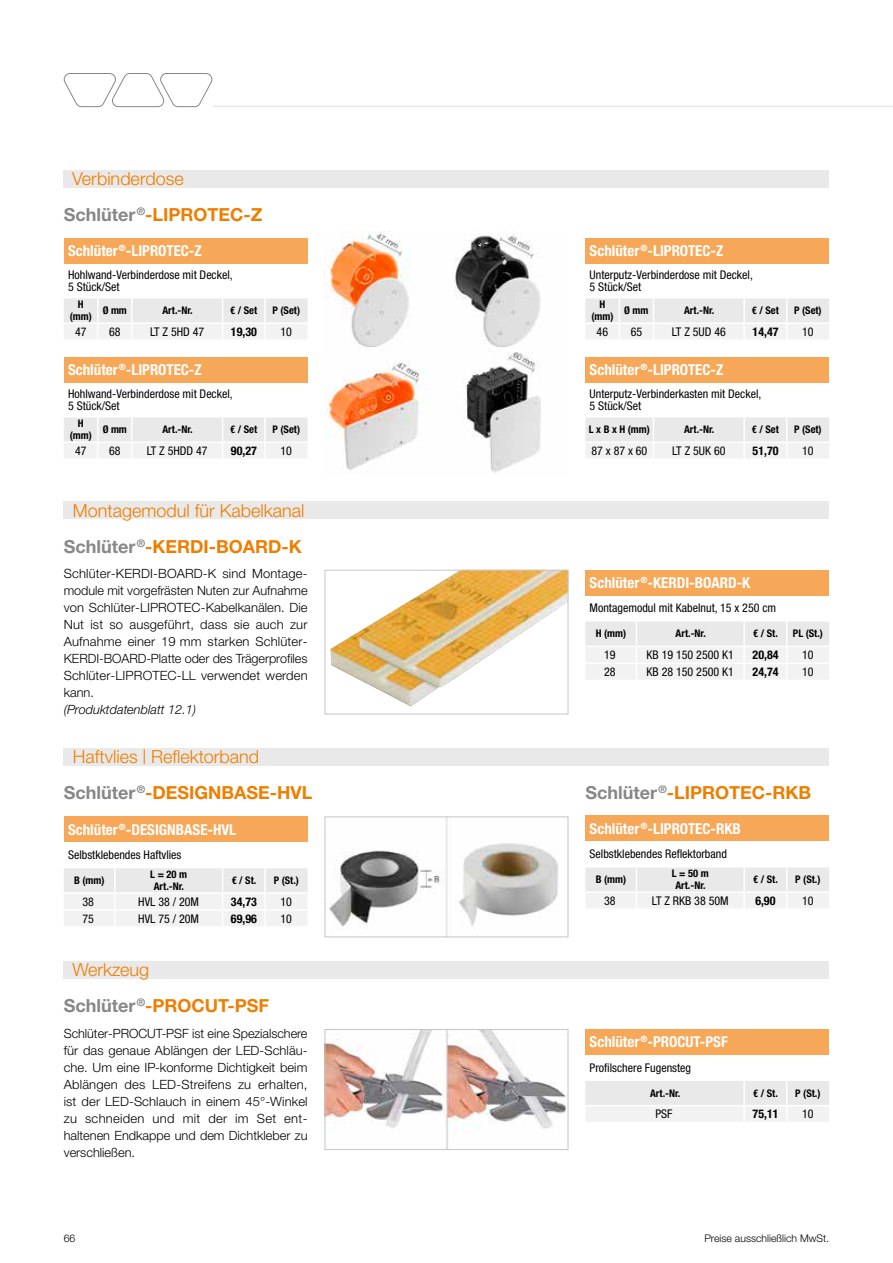
<style>
.page{position:relative;width:893px;height:1263px;background:#fff}
.page>*{position:absolute;margin:0;border:0;box-sizing:border-box;transform-origin:0 0}
.t1{font:700 18px "Helvetica Neue LTW1 G";color:#ef7d00}
.t2{font:300 18px "Helvetica Neue LTW1 G";color:#ef7d00}
.t3{font:700 condensed 15px "Helvetica Neue LTW1 G";color:#fff}
.t4{font:300 12.75px/17px "Helvetica Neue LTW1 G";color:#000;text-align:justify}
.t5{font:italic 300 12.75px "Helvetica Neue LTW1 G";color:#000}
.t6{font:condensed 12px/12.8px "Helvetica Neue LTW1 G";color:#000}
.t7{font:700 condensed 12px "Helvetica Neue LTW1 G";color:#000}
.t8{font:condensed 12px "Helvetica Neue LTW1 G";letter-spacing:.24em;color:#000}
.t9{font:700 condensed 10.5px/12px "Helvetica Neue LTW1 G";color:#000;text-align:center}
.t10{font:300 10.5px "Helvetica Neue LTW1 G";color:#000}
.s1{color:#878787}
.s2{font-weight:400;font-size:15px}
</style>
<div class="page">
<svg style="left:64px;top:73px;width:148px;height:34px"></svg>
<hr style="left:213px;top:106px;width:680px;height:1px;background:#e9e9e9">
<div style="left:64px;top:238px;width:244px;height:26px;background:#f6a758"></div>
<svg style="left:64px;top:298px;width:244px;height:41px"></svg>
<div style="left:585px;top:238px;width:244px;height:26px;background:#f6a758"></div>
<svg style="left:585px;top:298px;width:244px;height:41px"></svg>
<div style="left:64px;top:357px;width:244px;height:26px;background:#f6a758"></div>
<svg style="left:64px;top:417px;width:244px;height:41px"></svg>
<div style="left:585px;top:357px;width:244px;height:26px;background:#f6a758"></div>
<svg style="left:585px;top:417px;width:244px;height:41px"></svg>
<img style="left:325px;top:231px;width:216px;height:242px">
<div style="left:64px;top:170px;width:765px;height:17px;background:#e9e9e9"></div>
<div style="left:585px;top:570px;width:244px;height:25px;background:#f6a758"></div>
<svg style="left:585px;top:622px;width:244px;height:57px"></svg>
<img style="left:330px;top:572px;width:236px;height:134px">
<div style="left:325px;top:570px;width:243px;height:144px;border:1px solid #c6c6c6"></div>
<div style="left:64px;top:502px;width:765px;height:17px;background:#e9e9e9"></div>
<div style="left:64px;top:816px;width:244px;height:26px;background:#f6a758"></div>
<svg style="left:64px;top:868px;width:244px;height:58px"></svg>
<div style="left:585px;top:816px;width:244px;height:25px;background:#f6a758"></div>
<svg style="left:585px;top:867px;width:244px;height:41px"></svg>
<img style="left:329px;top:818px;width:229px;height:117px">
<div style="left:325px;top:816px;width:243px;height:121px;border:1px solid #c6c6c6"></div>
<div style="left:64px;top:748px;width:765px;height:17px;background:#e9e9e9"></div>
<div style="left:585px;top:1029px;width:244px;height:25px;background:#f6a758"></div>
<svg style="left:585px;top:1081px;width:244px;height:41px"></svg>
<img style="left:327px;top:1031px;width:239px;height:117px">
<div style="left:325px;top:1029px;width:243px;height:121px;border:1px solid #c6c6c6"></div>
<div style="left:64px;top:961px;width:765px;height:17px;background:#e9e9e9"></div>
<h1 class="t2" style="left:72px;top:168px;width:113px">Verbinderdose</h1>
<h1 class="t1" style="left:64px;top:204px;width:200px"><span class="s1">Schlüter</span> <sup>®</sup>-LIPROTEC-Z</h1>
<p class="t3" style="left:68px;top:242px;width:135px">Schlüter <sup>®</sup>-LIPROTEC-Z</p>
<p class="t6" style="left:68px;top:268px;width:166px">Hohlwand-Verbinderdose mit Deckel,<br>5 Stück/Set</p>
<p class="t9" style="left:70px;top:298px;width:24px">H (mm)</p>
<p class="t9" style="left:103px;top:304px;width:26px">Ø mm</p>
<p class="t9" style="left:162px;top:304px;width:32px">Art.-Nr.</p>
<p class="t9" style="left:230px;top:304px;width:28px">€ / Set</p>
<p class="t9" style="left:272px;top:304px;width:29px">P (Set)</p>
<p class="t6" style="left:75px;top:325px;width:13px">47</p>
<p class="t6" style="left:109px;top:325px;width:13px">68</p>
<p class="t6" style="left:150px;top:325px;width:56px">LT Z 5HD 47</p>
<p class="t7" style="left:231px;top:324px;width:27px">19,30</p>
<p class="t6" style="left:281px;top:325px;width:13px">10</p>
<p class="t3" style="left:68px;top:361px;width:135px">Schlüter <sup>®</sup>-LIPROTEC-Z</p>
<p class="t6" style="left:68px;top:387px;width:166px">Hohlwand-Verbinderdose mit Deckel,<br>5 Stück/Set</p>
<p class="t9" style="left:70px;top:418px;width:24px">H (mm)</p>
<p class="t9" style="left:103px;top:424px;width:26px">Ø mm</p>
<p class="t9" style="left:162px;top:424px;width:32px">Art.-Nr.</p>
<p class="t9" style="left:230px;top:424px;width:28px">€ / Set</p>
<p class="t9" style="left:272px;top:424px;width:29px">P (Set)</p>
<p class="t6" style="left:75px;top:444px;width:13px">47</p>
<p class="t6" style="left:109px;top:444px;width:13px">68</p>
<p class="t6" style="left:147px;top:444px;width:63px">LT Z 5HDD 47</p>
<p class="t7" style="left:231px;top:444px;width:27px">90,27</p>
<p class="t6" style="left:281px;top:444px;width:13px">10</p>
<h1 class="t2" style="left:73px;top:499px;width:233px">Montagemodul für Kabelkanal</h1>
<h1 class="t1" style="left:64px;top:535px;width:240px"><span class="s1">Schlüter</span> <sup>®</sup>-KERDI-BOARD-K</h1>
<p class="t4" style="left:64px;top:565px;width:245px">Schlüter-KERDI-BOARD-K sind Montage&shy;module mit vorgefrästen Nuten zur Aufnahme von Schlüter-LIPROTEC-Kabelkanälen. Die Nut ist so ausgeführt, dass sie auch zur Aufnahme einer 19 mm starken Schlüter-KERDI-BOARD-Platte oder des Trägerprofiles Schlüter-LIPROTEC-LL verwendet werden kann.</p>
<p class="t5" style="left:64px;top:702px;width:134px">(Produktdatenblatt 12.1)</p>
<h1 class="t2" style="left:73px;top:746px;width:188px">Haftvlies <span class="s2">|</span> Reflektorband</h1>
<h1 class="t1" style="left:64px;top:782px;width:250px"><span class="s1">Schlüter</span> <sup>®</sup>-DESIGNBASE-HVL</h1>
<p class="t3" style="left:68px;top:820px;width:170px">Schlüter <sup>®</sup>-DESIGNBASE-HVL</p>
<p class="t6" style="left:68px;top:848px;width:115px">Selbstklebendes Haftvlies</p>
<p class="t9" style="left:74px;top:874px;width:32px">B (mm)</p>
<p class="t9" style="left:150px;top:868px;width:38px">L=20m<br>Art.-Nr.</p>
<p class="t9" style="left:232px;top:874px;width:26px">€ / St.</p>
<p class="t9" style="left:274px;top:874px;width:27px">P (St.)</p>
<p class="t6" style="left:82px;top:895px;width:13px">38</p>
<p class="t6" style="left:138px;top:895px;width:62px">HVL 38 / 20M</p>
<p class="t7" style="left:231px;top:894px;width:27px">34,73</p>
<p class="t6" style="left:281px;top:895px;width:13px">10</p>
<p class="t6" style="left:82px;top:912px;width:13px">75</p>
<p class="t6" style="left:138px;top:912px;width:62px">HVL 75 / 20M</p>
<p class="t7" style="left:231px;top:911px;width:27px">69,96</p>
<p class="t6" style="left:281px;top:912px;width:13px">10</p>
<h1 class="t2" style="left:72px;top:958px;width:78px">Werkzeug</h1>
<h1 class="t1" style="left:64px;top:994px;width:207px"><span class="s1">Schlüter</span> <sup>®</sup>-PROCUT-PSF</h1>
<p class="t4" style="left:64px;top:1024px;width:245px">Schlüter-PROCUT-PSF ist eine Spezialschere für das genaue Ablängen der LED-Schläu&shy;che. Um eine IP-konforme Dichtigkeit beim Ablängen des LED-Streifens zu erhalten, ist der LED-Schlauch in einem 45°-Winkel zu schneiden und mit der im Set ent&shy;haltenen Endkappe und dem Dichtkleber zu verschließen.</p>
<p class="t10" style="left:64px;top:1231px;width:13px">66</p>
<p class="t3" style="left:590px;top:242px;width:135px">Schlüter <sup>®</sup>-LIPROTEC-Z</p>
<p class="t6" style="left:590px;top:268px;width:165px">Unterputz-Verbinderdose mit Deckel,<br>5 Stück/Set</p>
<p class="t9" style="left:591px;top:298px;width:24px">H (mm)</p>
<p class="t9" style="left:624px;top:304px;width:26px">Ø mm</p>
<p class="t9" style="left:684px;top:304px;width:32px">Art.-Nr.</p>
<p class="t9" style="left:752px;top:304px;width:28px">€ / Set</p>
<p class="t9" style="left:794px;top:304px;width:29px">P (Set)</p>
<p class="t6" style="left:597px;top:325px;width:13px">46</p>
<p class="t6" style="left:631px;top:325px;width:13px">65</p>
<p class="t6" style="left:672px;top:325px;width:56px">LT Z 5UD 46</p>
<p class="t7" style="left:753px;top:324px;width:27px">14,47</p>
<p class="t6" style="left:802px;top:325px;width:13px">10</p>
<p class="t3" style="left:590px;top:361px;width:135px">Schlüter <sup>®</sup>-LIPROTEC-Z</p>
<p class="t6" style="left:590px;top:387px;width:173px">Unterputz-Verbinderkasten mit Deckel,<br>5 Stück/Set</p>
<p class="t9" style="left:589px;top:424px;width:62px">LxBxH (mm)</p>
<p class="t9" style="left:684px;top:424px;width:32px">Art.-Nr.</p>
<p class="t9" style="left:752px;top:424px;width:28px">€ / Set</p>
<p class="t9" style="left:794px;top:424px;width:29px">P (Set)</p>
<p class="t8" style="left:591px;top:444px;width:57px">87x87x60</p>
<p class="t6" style="left:672px;top:444px;width:55px">LT Z 5UK 60</p>
<p class="t7" style="left:753px;top:444px;width:27px">51,70</p>
<p class="t6" style="left:802px;top:444px;width:13px">10</p>
<p class="t3" style="left:590px;top:574px;width:162px">Schlüter <sup>®</sup>-KERDI-BOARD-K</p>
<p class="t6" style="left:590px;top:602px;width:188px">Montagemodul mit Kabelnut, 15 x 250 cm</p>
<p class="t9" style="left:596px;top:628px;width:32px">H (mm)</p>
<p class="t9" style="left:675px;top:628px;width:32px">Art.-Nr.</p>
<p class="t9" style="left:753px;top:628px;width:26px">€ / St.</p>
<p class="t9" style="left:793px;top:628px;width:32px">PL (St.)</p>
<p class="t6" style="left:604px;top:649px;width:13px">19</p>
<p class="t6" style="left:647px;top:649px;width:89px">KB 19 150 2500 K1</p>
<p class="t7" style="left:753px;top:648px;width:27px">20,84</p>
<p class="t6" style="left:802px;top:649px;width:13px">10</p>
<p class="t6" style="left:604px;top:666px;width:13px">28</p>
<p class="t6" style="left:647px;top:666px;width:89px">KB 28 150 2500 K1</p>
<p class="t7" style="left:753px;top:665px;width:27px">24,74</p>
<p class="t6" style="left:802px;top:666px;width:13px">10</p>
<h1 class="t1" style="left:585px;top:782px;width:227px"><span class="s1">Schlüter</span> <sup>®</sup>-LIPROTEC-RKB</h1>
<p class="t3" style="left:590px;top:819px;width:153px">Schlüter <sup>®</sup>-LIPROTEC-RKB</p>
<p class="t6" style="left:590px;top:848px;width:139px">Selbstklebendes Reflektorband</p>
<p class="t9" style="left:596px;top:873px;width:32px">B (mm)</p>
<p class="t9" style="left:672px;top:867px;width:38px">L=50m<br>Art.-Nr.</p>
<p class="t9" style="left:753px;top:873px;width:26px">€ / St.</p>
<p class="t9" style="left:795px;top:873px;width:27px">P (St.)</p>
<p class="t6" style="left:604px;top:894px;width:13px">38</p>
<p class="t6" style="left:652px;top:894px;width:78px">LT Z RKB 38 50M</p>
<p class="t7" style="left:755px;top:894px;width:22px">6,90</p>
<p class="t6" style="left:802px;top:894px;width:13px">10</p>
<p class="t3" style="left:590px;top:1033px;width:140px">Schlüter <sup>®</sup>-PROCUT-PSF</p>
<p class="t6" style="left:590px;top:1061px;width:103px">Profilschere Fugensteg</p>
<p class="t9" style="left:650px;top:1087px;width:32px">Art.-Nr.</p>
<p class="t9" style="left:753px;top:1087px;width:26px">€ / St.</p>
<p class="t9" style="left:795px;top:1087px;width:27px">P (St.)</p>
<p class="t6" style="left:655px;top:1108px;width:19px">PSF</p>
<p class="t7" style="left:753px;top:1107px;width:27px">75,11</p>
<p class="t6" style="left:802px;top:1108px;width:13px">10</p>
<p class="t10" style="left:704px;top:1231px;width:126px">Preise ausschließlich MwSt.</p>
</div>
